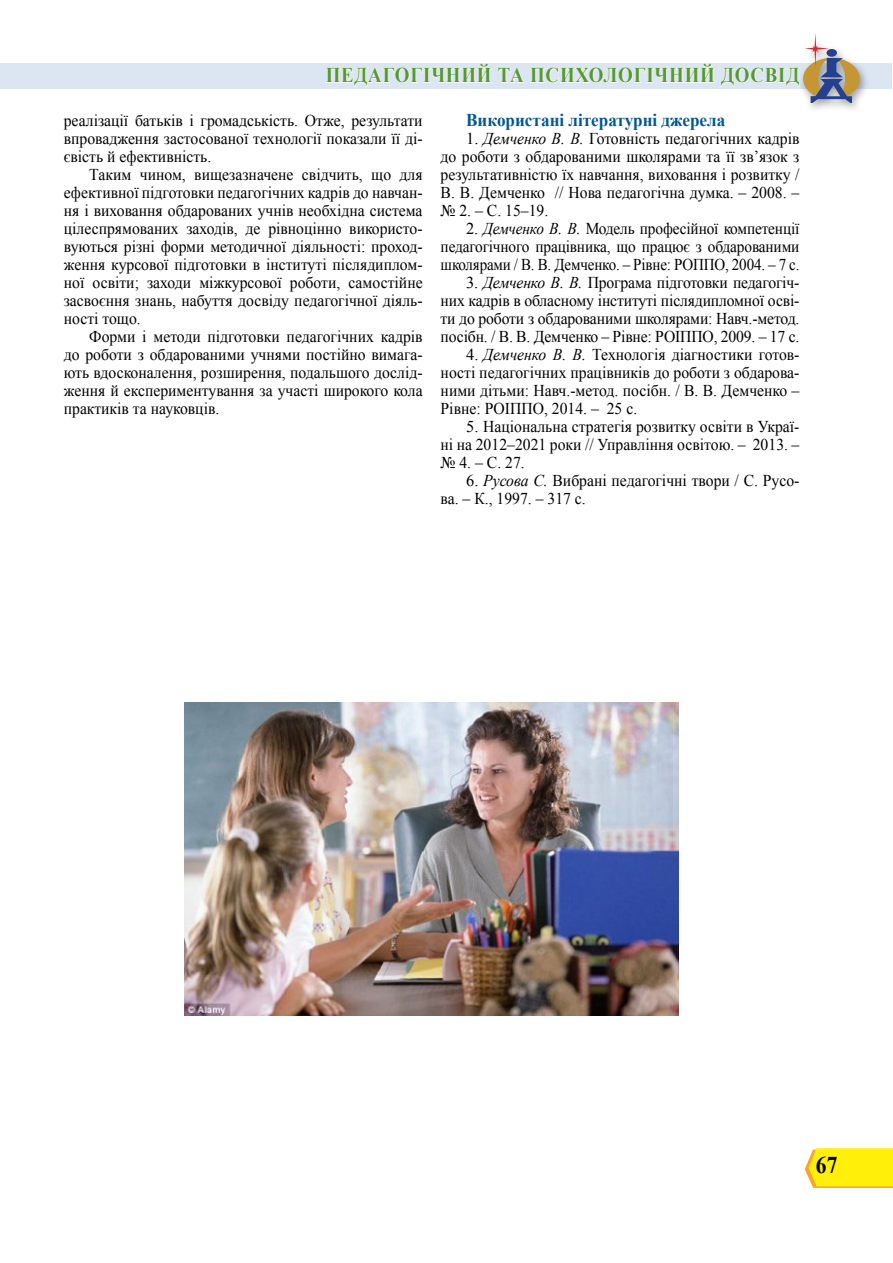
<style>
.page{position:relative;width:893px;height:1263px;background:#fff}
.page>*{position:absolute;margin:0;border:0;box-sizing:border-box;transform-origin:0 0}
.t1{font:700 24px "Times New Roman";color:#000;scale:.9 1}
.t2{font:700 21px "Times New Roman";letter-spacing:.04em;color:#569933;scale:.9 1}
.t3{font:700 18px "Times New Roman";color:#005791;scale:.95 1}
.t4{font:16.5px/18px "Times New Roman";color:#000;text-align:justify}
.t5{font:16.5px/18px "Times New Roman";color:#000;text-align:justify;scale:.95 1}
.s1{font-style:italic}
</style>
<div class="page">
<div style="left:0;top:63px;width:891px;height:26px;background:#dce6f2"></div>
<svg style="left:805px;top:1148px;width:88px;height:40px"></svg>
<div style="left:797px;top:31px;width:73px;height:83px;background:#000;opacity:.37"></div>
<svg style="left:325px;top:63px;width:167px;height:24px"></svg>
<svg style="left:498px;top:67px;width:26px;height:16px"></svg>
<svg style="left:530px;top:33px;width:330px;height:69px"></svg>
<img style="left:185px;top:702px;width:493px;height:313px">
<p class="t2" style="left:326px;top:61px;width:34px">Педагогічний</p>
<p class="t2" style="left:498px;top:61px;width:54px">та пси</p>
<p class="t2" style="left:575px;top:61px;width:32px">хологічний</p>
<p class="t2" style="left:721px;top:61px;width:89px">ДОСВІД</p>
<p class="t5" style="left:64px;top:111px;width:379px">реалізації батьків і громадськість. Отже, результати впровадження застосованої технології показали її ді&shy;євість й ефективність.</p>
<p class="t5" style="left:64px;top:165px;width:379px;text-indent:26px">Таким чином, вищезазначене свідчить, що для ефективної підготовки педагогічних кадрів до навчан&shy;ня і виховання обдарованих учнів необхідна система цілеспрямованих заходів, де рівноцінно використо&shy;вуються різні форми методичної діяльності: проход&shy;ження курсової підготовки в інституті післядиплом&shy;ної освіти; заходи міжкурсової роботи, самостійне засвоєння знань, набуття досвіду педагогічної діяль&shy;ності тощо.</p>
<p class="t5" style="left:64px;top:327px;width:379px;text-indent:26px">Форми і методи підготовки педагогічних кадрів до роботи з обдарованими учнями постійно вимага&shy;ють вдосконалення, розширення, подальшого дослід&shy;ження й експериментування за участі широкого кола практиків та науковців.</p>
<p class="t3" style="left:466px;top:108px;width:274px">Використані літературні джерела</p>
<p class="t4" style="left:441px;top:129px;width:360px;text-indent:26px">1. <span class="s1">Демченко В. В.</span> Готовність педагогічних кадрів до роботи з обдарованими школярами та її зв’язок з результативністю їх навчання, виховання і розвитку / В. В. Демченко // Нова педагогічна думка. – 2008. – № 2. – С. 15–19.</p>
<p class="t4" style="left:441px;top:219px;width:360px;text-indent:26px">2. <span class="s1">Демченко В. В.</span> Модель професійної компетенції педагогічного працівника, що працює з обдарованими школярами / В. В. Демченко. – Рівне: РОППО, 2004. – 7 с.</p>
<p class="t4" style="left:441px;top:273px;width:360px;text-indent:26px">3. <span class="s1">Демченко В. В.</span> Програма підготовки педагогіч&shy;них кадрів в обласному інституті післядипломної осві&shy;ти до роботи з обдарованими школярами: Навч.-метод. посібн. / В. В. Демченко – Рівне: РОІППО, 2009. – 17 с.</p>
<p class="t4" style="left:441px;top:345px;width:360px;text-indent:26px">4. <span class="s1">Демченко В. В.</span> Технологія діагностики готов&shy;ності педагогічних працівників до роботи з обдарова&shy;ними дітьми: Навч.-метод. посібн. / В. В. Демченко – Рівне: РОІППО, 2014. – 25 с.</p>
<p class="t4" style="left:441px;top:417px;width:360px;text-indent:26px">5. Національна стратегія розвитку освіти в Украї&shy;ні на 2012–2021 роки // Управління освітою. – 2013. – № 4. – С. 27.</p>
<p class="t4" style="left:441px;top:471px;width:360px;text-indent:26px">6. <span class="s1">Русова С.</span> Вибрані педагогічні твори / С. Русо&shy;ва. – К., 1997. – 317 с.</p>
<h1 class="t1" style="left:816px;top:1148px;width:26px">67</h1>
</div>
